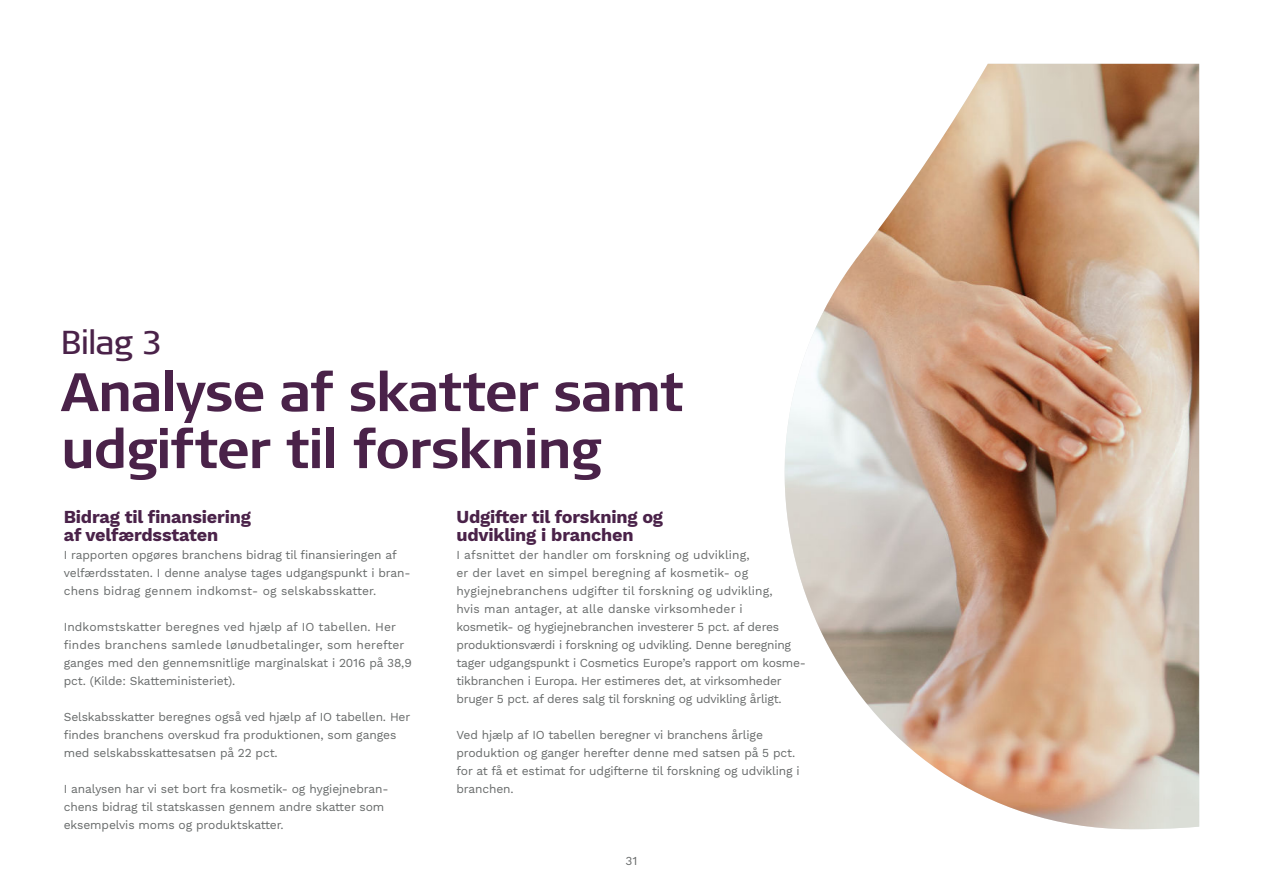
<style>
.page{position:relative;width:1263px;height:893px;background:#fff}
.page>*{position:absolute;margin:0;border:0;box-sizing:border-box;transform-origin:0 0}
.t1{font:700 54px/57px "Signa Offc Pro";letter-spacing:-.035em;color:#4a2249}
.t2{font:33px "Signa Offc Pro";letter-spacing:-.025em;color:#4a2249}
.t3{font:700 18px/18px "Work Sans";letter-spacing:-.01em;color:#4a2249}
.t4{font:12px/18px "Work Sans";letter-spacing:-.01em;color:#666969}
</style>
<div class="page">
<img style="left:784px;top:64px;width:415px;height:765px">
<h2 class="t2" style="left:61px;top:329px;width:103px">Bilag 3</h2>
<h1 class="t1" style="left:61px;top:367px;width:625px">Analyse af skatter samt udgifter til forskning</h1>
<h3 class="t3" style="left:64px;top:509px;width:189px">Bidrag til finansiering af velfærdsstaten</h3>
<p class="t4" style="left:64px;top:547px;width:348px">I rapporten opgøres branchens bidrag til finansieringen af velfærdsstaten. I denne analyse tages udgangspunkt i bran&shy;chens bidrag gennem indkomst- og selskabsskatter.</p>
<p class="t4" style="left:64px;top:619px;width:350px">Indkomstskatter beregnes ved hjælp af IO tabellen. Her findes branchens samlede lønudbetalinger, som herefter ganges med den gennemsnitlige marginalskat i 2016 på 38,9 pct. (Kilde: Skatteministeriet).</p>
<p class="t4" style="left:64px;top:709px;width:348px">Selskabsskatter beregnes også ved hjælp af IO tabellen. Her findes branchens overskud fra produktionen, som ganges med selskabsskattesatsen på 22 pct.</p>
<p class="t4" style="left:64px;top:780px;width:326px">I analysen har vi set bort fra kosmetik- og hygiejnebran&shy;chens bidrag til statskassen gennem andre skatter som eksempelvis moms og produktskatter.</p>
<h3 class="t3" style="left:456px;top:509px;width:208px">Udgifter til forskning og udvikling i branchen</h3>
<p class="t4" style="left:456px;top:546px;width:351px">I afsnittet der handler om forskning og udvikling,<br>er der lavet en simpel beregning af kosmetik- og hygiejnebranchens udgifter til forskning og udvikling,<br>hvis man antager, at alle danske virksomheder i<br>kosmetik- og hygiejnebranchen investerer 5 pct. af deres produktionsværdi i forskning og udvikling. Denne beregning tager udgangspunkt i Cosmetics Europe’s rapport om kosme&shy;tikbranchen i Europa. Her estimeres det, at virksomheder bruger 5 pct. af deres salg til forskning og udvikling årligt.</p>
<p class="t4" style="left:456px;top:727px;width:345px">Ved hjælp af IO tabellen beregner vi branchens årlige produktion og ganger herefter denne med satsen på 5 pct. for at få et estimat for udgifterne til forskning og udvikling i branchen.</p>
<p class="t4" style="left:625px;top:852px;width:13px">31</p>
</div>
